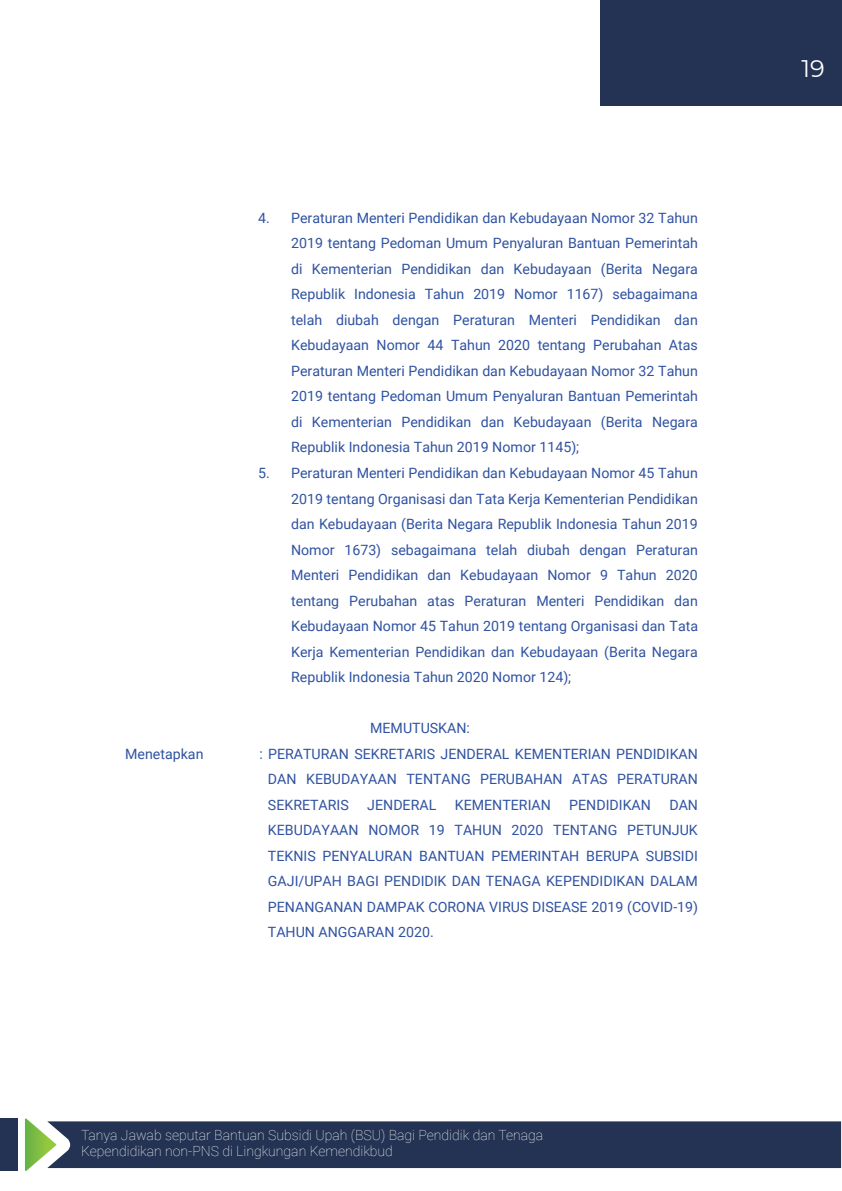
<style>
.page{position:relative;width:842px;height:1191px;background:#fff}
.page>*{position:absolute;margin:0;border:0;box-sizing:border-box;transform-origin:0 0}
.t1{font:24px "Montserrat";color:#fff}
.t2{font:14.2px/25.4px "Roboto";color:#2f52a1;text-align:justify}
.t3{font:100 14px/16.8px "Roboto";color:#fff}
</style>
<div class="page">
<svg style="left:25px;top:1118px;width:816px;height:53px;background:#43516a"></svg>
<div style="left:0;top:1118px;width:18px;height:53px;background:#243353"></div>
<div style="left:601px;top:0;width:241px;height:105px;background:#243353"></div>
<p class="t2" style="left:291px;top:204px;width:408px;text-indent:-33px">4. Peraturan Menteri Pendidikan dan Kebudayaan Nomor 32 Tahun 2019 tentang Pedoman Umum Penyaluran Bantuan Pemerintah di Kementerian Pendidikan dan Kebudayaan (Berita Negara Republik Indonesia Tahun 2019 Nomor 1167) sebagaimana telah diubah dengan Peraturan Menteri Pendidikan dan Kebudayaan Nomor 44 Tahun 2020 tentang Perubahan Atas Peraturan Menteri Pendidikan dan Kebudayaan Nomor 32 Tahun 2019 tentang Pedoman Umum Penyaluran Bantuan Pemerintah di Kementerian Pendidikan dan Kebudayaan (Berita Negara Republik Indonesia Tahun 2019 Nomor 1145);</p>
<p class="t2" style="left:291px;top:460px;width:408px;text-indent:-33px">5. Peraturan Menteri Pendidikan dan Kebudayaan Nomor 45 Tahun 2019 tentang Organisasi dan Tata Kerja Kementerian Pendidikan dan Kebudayaan (Berita Negara Republik Indonesia Tahun 2019<br>Nomor 1673) sebagaimana telah diubah dengan Peraturan Menteri Pendidikan dan Kebudayaan Nomor 9 Tahun 2020 tentang Perubahan atas Peraturan Menteri Pendidikan dan Kebudayaan Nomor 45 Tahun 2019 tentang Organisasi dan Tata Kerja Kementerian Pendidikan dan Kebudayaan (Berita Negara Republik Indonesia Tahun 2020 Nomor 124);</p>
<p class="t2" style="left:370px;top:715px;width:101px">MEMUTUSKAN:</p>
<p class="t2" style="left:125px;top:740px;width:80px">Menetapkan</p>
<p class="t2" style="left:268px;top:740px;width:432px;text-indent:-8px">: PERATURAN SEKRETARIS JENDERAL KEMENTERIAN PENDIDIKAN DAN KEBUDAYAAN TENTANG PERUBAHAN ATAS PERATURAN SEKRETARIS</p>
<p class="t2" style="left:268px;top:791px;width:432px;text-indent:401px">DAN KEBUDAYAAN NOMOR 19 TAHUN 2020 TENTANG PETUNJUK TEKNIS PENYALURAN BANTUAN PEMERINTAH BERUPA SUBSIDI GAJI/UPAH BAGI PENDIDIK DAN TENAGA KEPENDIDIKAN DALAM PENANGANAN DAMPAK CORONA VIRUS DISEASE 2019 (COVID-19)<br>TAHUN ANGGARAN 2020.</p>
<p class="t2" style="left:367px;top:791px;width:71px">JENDERAL</p>
<p class="t2" style="left:455px;top:791px;width:98px">KEMENTERIAN</p>
<p class="t2" style="left:569px;top:791px;width:83px">PENDIDIKAN</p>
<p class="t3" style="left:81px;top:1125px;width:464px">Tanya Jawab seputar Bantuan Subsidi Upah (BSU) Bagi Pendidik dan Tenaga<br>Kependidikan non-PNS di Lingkungan Kemendikbud</p>
<h1 class="t1" style="left:801px;top:52px;width:25px">19</h1>
</div>
